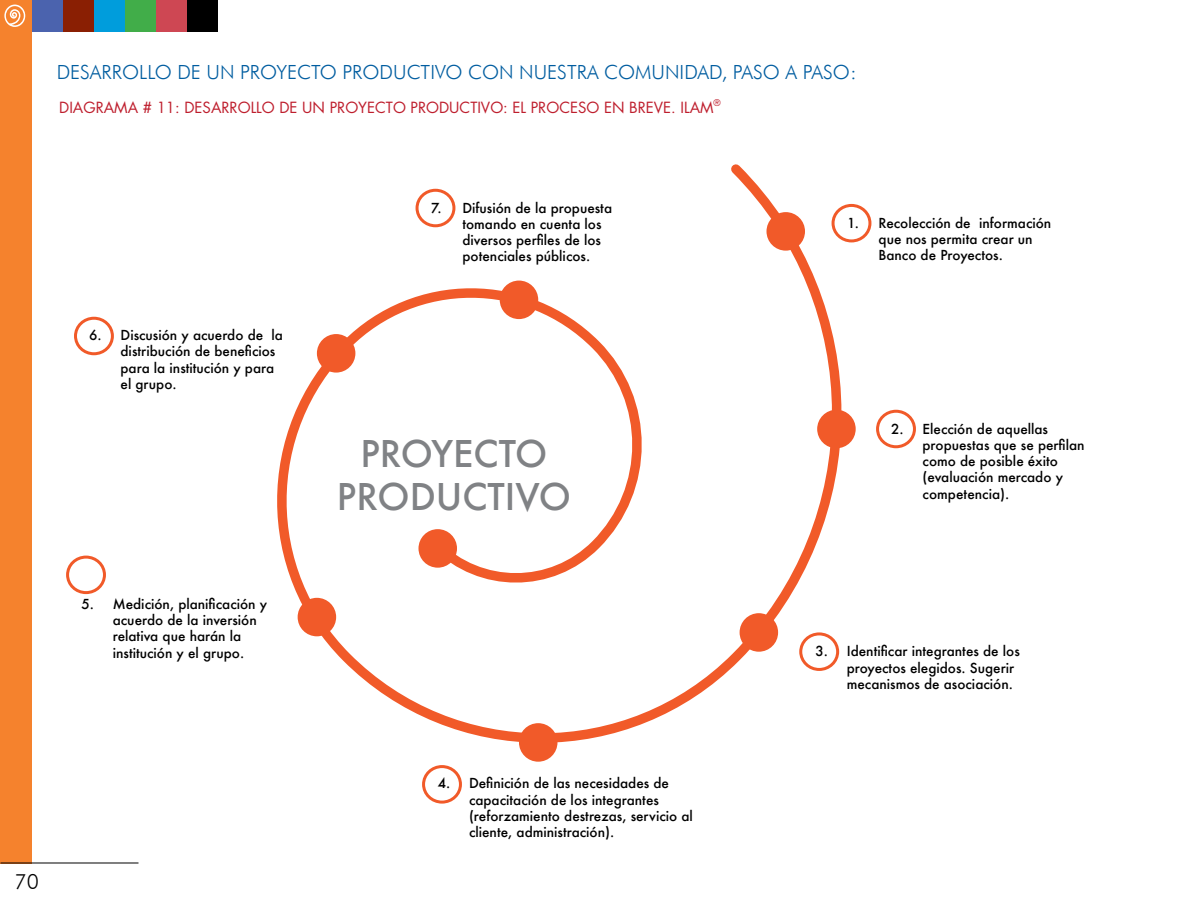
<style>
.page{position:relative;width:1188px;height:918px;background:#fff}
.page>*{position:absolute;margin:0;border:0;box-sizing:border-box;transform-origin:0 0}
.t1{font:500 36px/43.2px "Futura";color:#808285;text-align:center}
.t2{font:300 21px "Futura BT";color:#000}
.t3{font:300 19.5px "Futura BT";color:#005da0}
.t4{font:15px "Futura";color:#be1e2d}
.t5{font:500 13.5px/16.2px "Futura";color:#000}
.t6{font:9px "Futura";color:#be1e2d}
</style>
<div class="page">
<div style="left:0;top:0;width:32px;height:863px;background:#f5822d"></div>
<hr style="left:1px;top:863px;width:138px;height:1px;background:#000">
<svg style="left:4px;top:5px;width:21px;height:22px"></svg>
<div style="left:125px;top:0;width:31px;height:32px;background:#41ad49"></div>
<div style="left:156px;top:0;width:31px;height:31px;background:#ce4753"></div>
<div style="left:187px;top:0;width:31px;height:31px;background:#000"></div>
<div style="left:32px;top:0;width:31px;height:31px;background:#4b63ae"></div>
<div style="left:63px;top:0;width:31px;height:31px;background:#8a1f03"></div>
<div style="left:94px;top:0;width:31px;height:32px;background:#009ddc"></div>
<svg style="left:277px;top:164px;width:593px;height:614px"></svg>
<div style="left:74px;top:317px;width:40px;height:38px;border:3px solid #f15a29;border-radius:50%"></div>
<div style="left:416px;top:189px;width:39px;height:38px;border:3px solid #f15a29;border-radius:50%"></div>
<div style="left:876px;top:410px;width:40px;height:38px;border:3px solid #f15a29;border-radius:50%"></div>
<div style="left:799px;top:632px;width:40px;height:39px;border:3px solid #f15a29;border-radius:50%"></div>
<div style="left:422px;top:765px;width:40px;height:39px;border:3px solid #f15a29;border-radius:50%"></div>
<div style="left:66px;top:556px;width:40px;height:38px;border:3px solid #f15a29;border-radius:50%"></div>
<div style="left:832px;top:204px;width:39px;height:38px;border:3px solid #f15a29;border-radius:50%"></div>
<h3 class="t3" style="left:57px;top:61px;width:801px">DESARROLLO DE U N PROYECTO PRODU CTIVO CON NU ESTRA COMU NIDAD, PASO A PASO:</h3>
<p class="t4" style="left:59px;top:98px;width:656px">DIAGRAMA # 11: DESARROLLO DE UN PROYECTO PRODUCTIVO: EL PROCESO EN BREVE. ILAM</p>
<p class="t6" style="left:714px;top:97px;width:9px">®</p>
<p class="t5" style="left:121px;top:327px;width:164px;text-indent:-31px">6. Discusión y acuerdo de la distribución de beneficios para la institución y para el grupo.</p>
<p class="t5" style="left:113px;top:596px;width:156px;text-indent:-31px">5. Medición, planificación y acuerdo de la inversión relativa que harán la institución y el grupo.</p>
<p class="t5" style="left:462px;top:199px;width:151px;text-indent:-31px">7. Difusión de la propuesta tomando en cuenta los diversos perfiles de los potenciales públicos.</p>
<h1 class="t1" style="left:337px;top:432px;width:235px">PROYECTO<br>PRODUCTIVO</h1>
<p class="t5" style="left:878px;top:214px;width:174px;text-indent:-31px">1. Recolección de información que nos permita crear un<br>Banco de Proyectos.</p>
<p class="t5" style="left:923px;top:420px;width:164px;text-indent:-31px">2. Elección de aquellas propuestas que se perfilan como de posible éxito (evaluación mercado y competencia).</p>
<p class="t5" style="left:847px;top:643px;width:175px;text-indent:-31px">3. Identificar integrantes de los proyectos elegidos. Sugerir mecanismos de asociación.</p>
<h2 class="t2" style="left:15px;top:869px;width:26px">70</h2>
<p class="t5" style="left:469px;top:775px;width:225px;text-indent:-31px">4. Definición de las necesidades de capacitación de los integrantes (reforzamiento destrezas, servicio al cliente, administración).</p>
</div>
